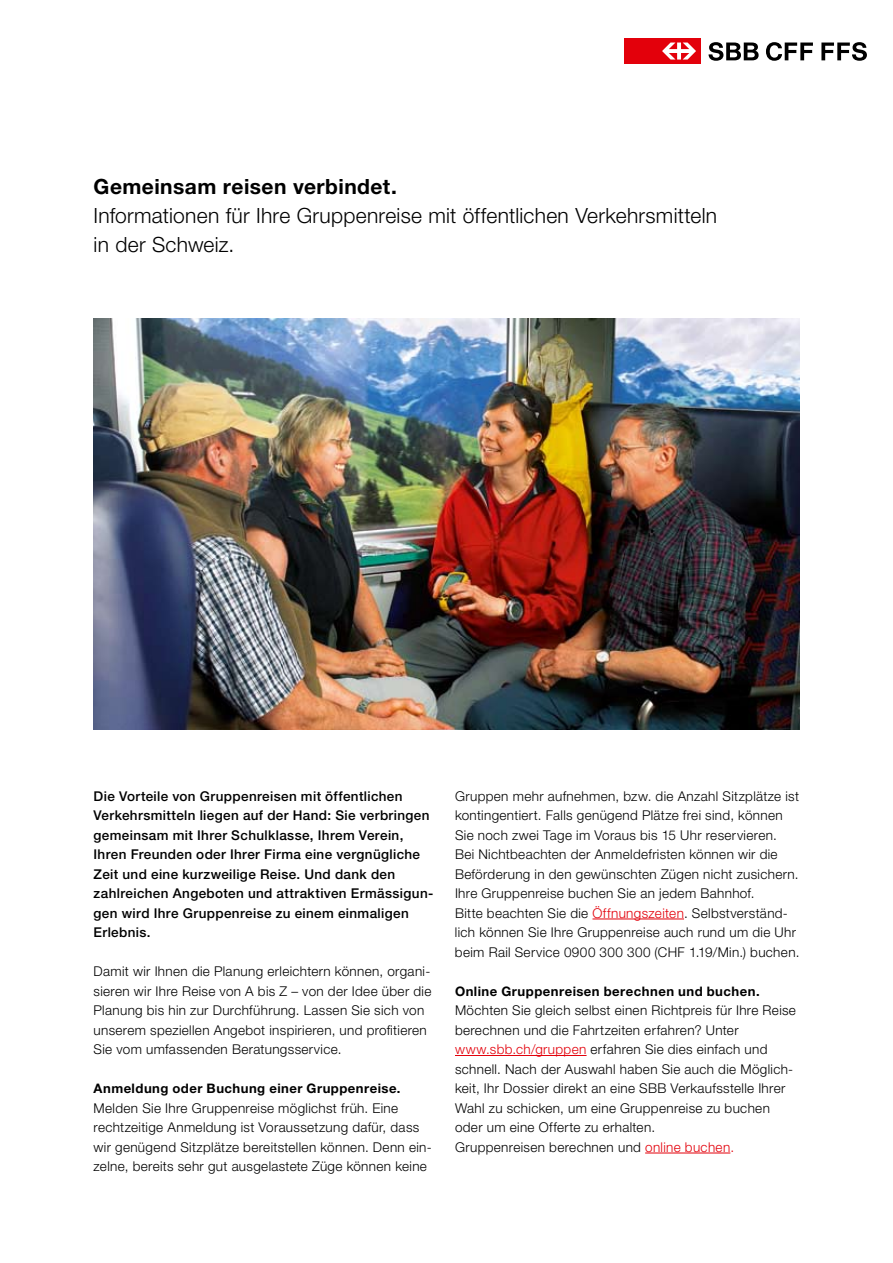
<style>
.page{position:relative;width:893px;height:1263px;background:#fff}
.page>*{position:absolute;margin:0;border:0;box-sizing:border-box;transform-origin:0 0}
.t1{font:300 21px/29.2px "Helvetica Neue LT Std";letter-spacing:.01em;color:#000}
.t2{font:700 21px "Helvetica Neue LT Std";letter-spacing:.02em;color:#000}
.t3{font:300 13.5px/19.5px "Helvetica Neue LT Std";letter-spacing:.025em;color:#000}
.t4{font:500 13.5px/19.5px "Helvetica Neue LT Std";letter-spacing:.025em;color:#000}
.t5{font:700 13.2px "Helvetica Neue LT Std";letter-spacing:.035em;color:#000}
.s1{color:#e3000b}
</style>
<div class="page">
<svg style="left:709px;top:42px;width:50px;height:19px"></svg>
<svg style="left:766px;top:42px;width:47px;height:19px"></svg>
<svg style="left:821px;top:42px;width:46px;height:19px"></svg>
<div style="left:624px;top:38px;width:76px;height:26px;background:#e3000b"></div>
<svg style="left:662px;top:43px;width:34px;height:17px"></svg>
<hr style="left:592px;top:919px;width:92px;height:1px;background:#e3000b">
<hr style="left:455px;top:1055px;width:132px;height:1px;background:#e3000b">
<hr style="left:645px;top:1153px;width:85px;height:1px;background:#e3000b">
<img style="left:94px;top:319px;width:705px;height:410px">
<h1 class="t2" style="left:94px;top:173px;width:305px">Gemeinsam reisen verbindet.</h1>
<h1 class="t1" style="left:94px;top:200px;width:625px">Informationen für Ihre Gruppenreise mit öffentlichen Verkehrsmitteln in der Schweiz.</h1>
<p class="t4" style="left:94px;top:786px;width:341px">Die Vorteile von Gruppenreisen mit öffentlichen Verkehrsmitteln liegen auf der Hand: Sie verbringen gemeinsam mit Ihrer Schulklasse, Ihrem Verein, Ihren Freunden oder Ihrer Firma eine vergnügliche Zeit und eine kurzweilige Reise. Und dank den zahlreichen Angeboten und attraktiven Ermässigun&shy;gen wird Ihre Gruppenreise zu einem einmaligen Erlebnis.</p>
<p class="t3" style="left:94px;top:961px;width:339px">Damit wir Ihnen die Planung erleichtern können, organi&shy;sieren wir Ihre Reise von A bis Z – von der Idee über die Planung bis hin zur Durchführung. Lassen Sie sich von unserem speziellen Angebot inspirieren, und profitieren Sie vom umfassenden Beratungsservice.</p>
<p class="t5" style="left:94px;top:1080px;width:309px">Anmeldung oder Buchung einer Gruppenreise.</p>
<p class="t3" style="left:94px;top:1098px;width:340px">Melden Sie Ihre Gruppenreise möglichst früh. Eine rechtzeitige Anmeldung ist Voraussetzung dafür, dass wir genügend Sitzplätze bereitstellen können. Denn ein&shy;zelne, bereits sehr gut ausgelastete Züge können keine</p>
<p class="t3" style="left:455px;top:786px;width:346px">Gruppen mehr aufnehmen, bzw. die Anzahl Sitzplätze ist kontingentiert. Falls genügend Plätze frei sind, können Sie noch zwei Tage im Voraus bis 15 Uhr reservieren.<br>Bei Nichtbeachten der Anmeldefristen können wir die Beförderung in den gewünschten Zügen nicht zusichern.<br>Ihre Gruppenreise buchen Sie an jedem Bahnhof.<br>Bitte beachten Sie die <span class="s1">Öffnungszeiten</span>. Selbstverständ&shy;lich können Sie Ihre Gruppenreise auch rund um die Uhr beim Rail Service 0900 300 300 (CHF 1.19/Min.) buchen.</p>
<p class="t5" style="left:455px;top:983px;width:306px">Online Gruppenreisen berechnen und buchen.</p>
<p class="t3" style="left:455px;top:1000px;width:342px">Möchten Sie gleich selbst einen Richtpreis für Ihre Reise berechnen und die Fahrtzeiten erfahren? Unter <span class="s1">www.sbb.ch/gruppen</span> erfahren Sie dies einfach und schnell. Nach der Auswahl haben Sie auch die Möglich&shy;keit, Ihr Dossier direkt an eine SBB Verkaufsstelle Ihrer Wahl zu schicken, um eine Gruppenreise zu buchen oder um eine Offerte zu erhalten.<br>Gruppenreisen berechnen und <span class="s1">online buchen.</span></p>
</div>
